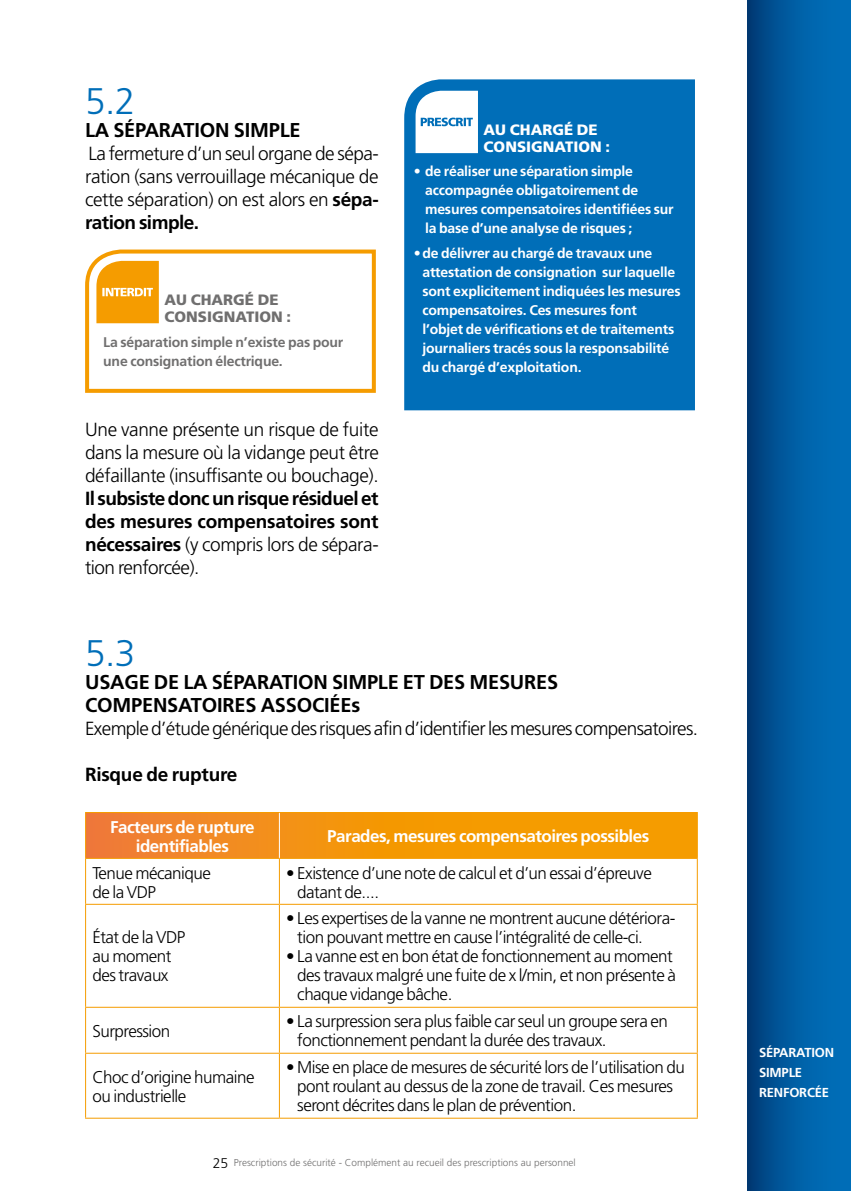
<style>
.page{position:relative;width:851px;height:1191px;background:#fff}
.page>*{position:absolute;margin:0;border:0;box-sizing:border-box;transform-origin:0 0}
._01_CHIFFRE_INTER{font:300 37px "Frutiger";color:#006eb8}
._00_INTER{font:700 20px/23px "Frutiger";letter-spacing:-.01em;color:#000}
.TC{font:300 19px/23px "Frutiger";letter-spacing:-.03em;color:#000;text-align:justify}
.sous_titrage_noir{font:700 19px "Frutiger";letter-spacing:-.015em;color:#000}
.TC_tab{font:300 17px/19px "Frutiger";letter-spacing:-.03em;color:#000}
.TC_tab-2{font:700 17px/19px "Frutiger";letter-spacing:-.03em;color:#fff;text-align:center}
._00_Non_PRESCRIT_TIT{font:900 15px/17px "Frutiger";color:#fff}
._03_PRESCRIT_TITRE{font:900 15px/17px "Frutiger";color:#706f6f}
.t1{font:700 14px/19px "Frutiger";letter-spacing:-.015em;color:#fff}
._03_PRESCRIT_TEXTE_s{font:700 14px/19px "Frutiger";letter-spacing:-.015em;color:#706f6f}
.t2{font:700 13px/20px "Frutiger";letter-spacing:-.015em;color:#fff}
.t3{font:300 10px "Frutiger";color:#706f6f}
.s1{font-weight:700}
.s2{font-size:14px;color:#000}
</style>
<div class="page">
<div style="left:404px;top:79px;width:291px;height:332px;background:#006eb8"></div>
<svg style="left:415px;top:91px;width:63px;height:62px"></svg>
<svg style="left:86px;top:813px;width:610px;height:45px;background:#f3920f"></svg>
<hr style="left:85px;top:859px;width:1px;height:44px;background:#f59c00">
<hr style="left:279px;top:859px;width:1px;height:44px;background:#f59c00">
<hr style="left:696px;top:859px;width:1px;height:44px;background:#f59c00">
<hr style="left:85px;top:903px;width:194px;height:1px;background:#f59c00">
<hr style="left:85px;top:904px;width:1px;height:102px;background:#f59c00">
<hr style="left:279px;top:903px;width:418px;height:1px;background:#f59c00">
<hr style="left:279px;top:904px;width:1px;height:102px;background:#f59c00">
<hr style="left:696px;top:904px;width:1px;height:102px;background:#f59c00">
<hr style="left:85px;top:1006px;width:194px;height:1px;background:#f59c00">
<hr style="left:85px;top:1007px;width:1px;height:45px;background:#f59c00">
<hr style="left:279px;top:1006px;width:418px;height:1px;background:#f59c00">
<hr style="left:279px;top:1007px;width:1px;height:45px;background:#f59c00">
<hr style="left:696px;top:1007px;width:1px;height:45px;background:#f59c00">
<hr style="left:85px;top:1052px;width:194px;height:1px;background:#f59c00">
<hr style="left:85px;top:1053px;width:1px;height:64px;background:#f59c00">
<hr style="left:279px;top:1052px;width:418px;height:1px;background:#f59c00">
<hr style="left:279px;top:1053px;width:1px;height:64px;background:#f59c00">
<hr style="left:696px;top:1053px;width:1px;height:64px;background:#f59c00">
<hr style="left:85px;top:1117px;width:194px;height:1px;background:#f59c00">
<hr style="left:279px;top:1117px;width:418px;height:1px;background:#f59c00">
<hr style="left:85px;top:812px;width:194px;height:1px;background:#f59c00">
<hr style="left:85px;top:813px;width:1px;height:45px;background:#f59c00">
<hr style="left:279px;top:812px;width:418px;height:1px;background:#f59c00">
<hr style="left:696px;top:813px;width:1px;height:45px;background:#f59c00">
<hr style="left:85px;top:858px;width:194px;height:1px;background:#f59c00">
<hr style="left:279px;top:858px;width:418px;height:1px;background:#f59c00">
<hr style="left:279px;top:813px;width:1px;height:45px;background:#fff">
<svg style="left:85px;top:249px;width:291px;height:144px"></svg>
<svg style="left:96px;top:261px;width:63px;height:62px;background:#f6a61b"></svg>
<div style="left:747px;top:0;width:103px;height:1191px;background:linear-gradient(to right,#00407d,#0077c4)"></div>
<p class="_01_CHIFFRE_INTER" style="left:85px;top:80px;width:52px">5.2</p>
<p class="_00_INTER" style="left:85px;top:118px;width:217px">LA SÉPARATION SIMPLE</p>
<p class="TC" style="left:85px;top:142px;width:295px">La fermeture d’un seul organe de sépa&shy;ration (sans verrouillage mécanique de cette séparation) on est alors en <span class="s1">sépa&shy;ration simple.</span></p>
<p class="_03_PRESCRIT_TITRE" style="left:164px;top:291px;width:128px">AU CHARGÉ DE<br>CONSIGNATION :</p>
<p class="_03_PRESCRIT_TEXTE_s" style="left:103px;top:332px;width:241px">La séparation simple n’existe pas pour une consignation électrique.</p>
<p class="TC" style="left:85px;top:418px;width:295px">Une vanne présente un risque de fuite dans la mesure où la vidange peut être défaillante (insuffisante ou bouchage).<br><span class="s1">Il subsiste donc un risque résiduel et des mesures compensatoires sont nécessaires</span> (y compris lors de sépara&shy;tion renforcée).</p>
<p class="_00_Non_PRESCRIT_TIT" style="left:483px;top:121px;width:128px">AU CHARGÉ DE<br>CONSIGNATION :</p>
<p class="t1" style="left:425px;top:162px;width:250px;text-indent:-11px">• de réaliser une séparation simple accompagnée obligatoirement de mesures compensatoires identifiées sur la base d’une analyse de risques ;</p>
<p class="t1" style="left:422px;top:244px;width:260px;text-indent:-9px">•de délivrer au chargé de travaux une attestation de consignation sur laquelle sont explicitement indiquées les mesures compensatoires. Ces mesures font l’objet de vérifications et de traitements journaliers tracés sous la responsabilité du chargé d’exploitation.</p>
<p class="_01_CHIFFRE_INTER" style="left:85px;top:632px;width:52px">5.3</p>
<p class="_00_INTER" style="left:85px;top:670px;width:474px">USAGE DE LA SÉPARATION SIMPLE ET DES MESURES<br>COMPENSATOIRES ASSOCIÉEs</p>
<p class="TC" style="left:85px;top:717px;width:614px">Exemple d’étude générique des risques afin d’identifier les mesures compensatoires.</p>
<p class="sous_titrage_noir" style="left:85px;top:763px;width:154px">Risque de rupture</p>
<p class="TC_tab-2" style="left:110px;top:817px;width:146px">Facteurs de rupture identifiables</p>
<p class="TC_tab-2" style="left:327px;top:826px;width:323px">Parades, mesures compensatoires possibles</p>
<p class="TC_tab" style="left:92px;top:863px;width:120px">Tenue mécanique de la VDP</p>
<p class="TC_tab" style="left:297px;top:863px;width:356px;text-indent:-11px">• Existence d’une note de calcul et d’un essai d’épreuve datant de....</p>
<p class="TC_tab" style="left:92px;top:928px;width:95px">État de la VDP au moment des travaux</p>
<p class="TC_tab" style="left:297px;top:909px;width:379px;text-indent:-11px">• Les expertises de la vanne ne montrent aucune détériora&shy;tion pouvant mettre en cause l’intégralité de celle-ci.</p>
<p class="TC_tab" style="left:297px;top:947px;width:380px;text-indent:-11px">• La vanne est en bon état de fonctionnement au moment des travaux malgré une fuite de x l/min, et non présente à chaque vidange bâche.</p>
<p class="TC_tab" style="left:92px;top:1021px;width:79px">Surpression</p>
<p class="TC_tab" style="left:297px;top:1012px;width:372px;text-indent:-11px">• La surpression sera plus faible car seul un groupe sera en fonctionnement pendant la durée des travaux.</p>
<p class="TC_tab" style="left:92px;top:1067px;width:164px">Choc d’origine humaine ou industrielle</p>
<p class="TC_tab" style="left:297px;top:1058px;width:389px;text-indent:-11px">• Mise en place de mesures de sécurité lors de l’utilisation du pont roulant au dessus de la zone de travail. Ces mesures seront décrites dans le plan de prévention.</p>
<p class="t3" style="left:213px;top:1156px;width:364px"><span class="s2">25</span> Prescriptions de sécurité - Complément au recueil des prescriptions au personnel</p>
<p class="t2" style="left:759px;top:1042px;width:76px">SÉPARATION<br>SIMPLE<br>RENFORCÉE</p>
</div>
